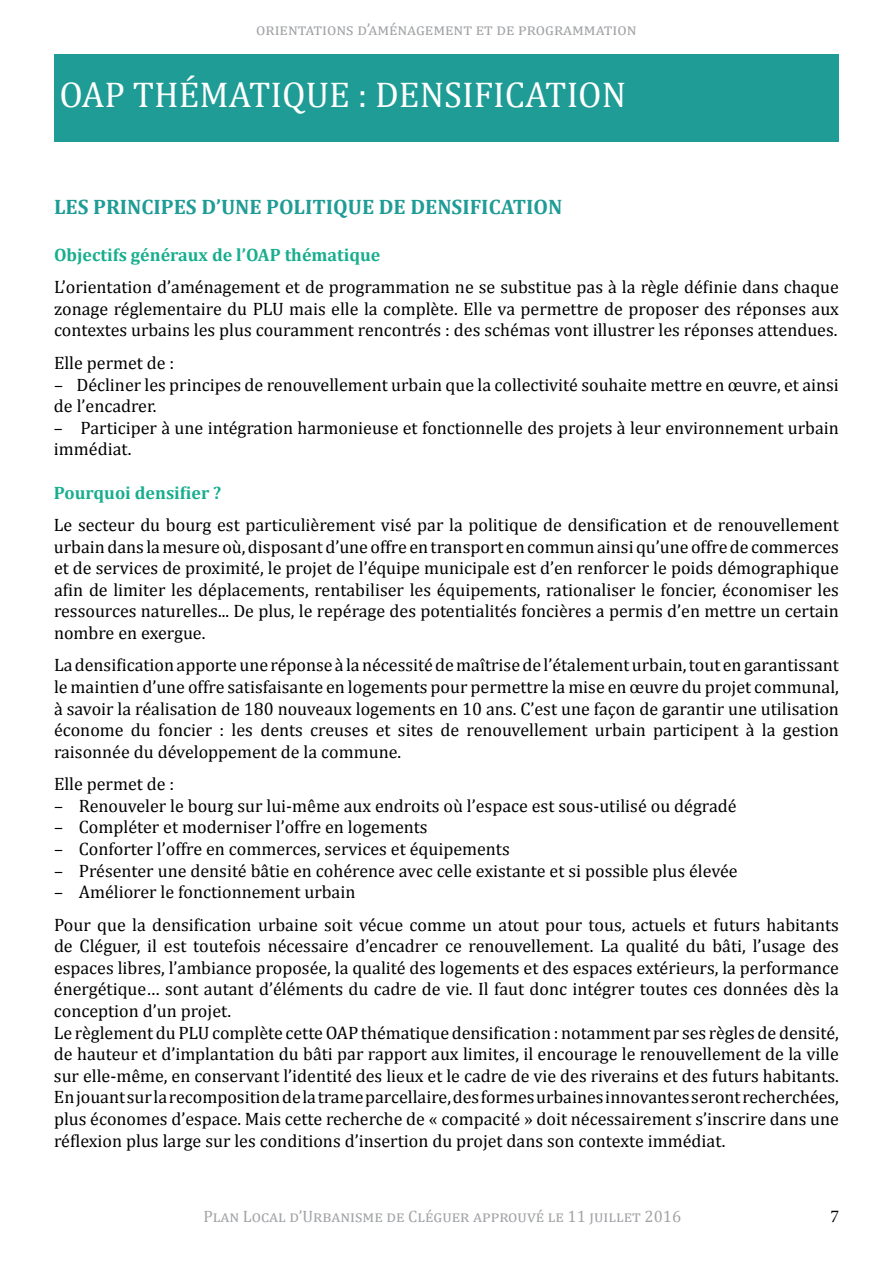
<style>
.page{position:relative;width:893px;height:1263px;background:#fff}
.page>*{position:absolute;margin:0;border:0;box-sizing:border-box;transform-origin:0 0}
.t1{font:36px "Cambria";color:#fff}
.t2{font:700 21px "Cambria";color:#1f9c95}
.t3{font:18px/21.6px "Cambria";color:#000}
.t4{font:700 18px "Cambria";color:#17ae8e}
.t5{font:18px "Minion Pro";color:#000}
.t6{font:16.5px "Cambria";color:#a1a3a6}
.t7{font:16.5px "Cambria";letter-spacing:.055em;color:#a1a3a6}
</style>
<div class="page">
<div style="left:54px;top:54px;width:785px;height:87px;background:#1f9c95"></div>
<p class="t7" style="left:256px;top:20px;width:382px">orientations d’aménagement et de programmation</p>
<h1 class="t1" style="left:60px;top:76px;width:568px">OAP THÉMATIQUE : DENSIFICATION</h1>
<p class="t2" style="left:54px;top:196px;width:510px">LES PRINCIPES D’UNE POLITIQUE DE DENSIFICATION</p>
<p class="t4" style="left:54px;top:245px;width:328px">Objectifs généraux de l’OAP thématique</p>
<p class="t3" style="left:54px;top:276px;width:786px;text-align:justify">L’orientation d’aménagement et de programmation ne se substitue pas à la règle définie dans chaque zonage réglementaire du PLU mais elle la complète. Elle va permettre de proposer des réponses aux contextes urbains les plus couramment rencontrés : des schémas vont illustrer les réponses attendues.</p>
<p class="t3" style="left:54px;top:352px;width:122px">Elle permet de :</p>
<p class="t3" style="left:54px;top:373px;width:786px">– Décliner les principes de renouvellement urbain que la collectivité souhaite mettre en œuvre, et ainsi de l’encadrer.</p>
<p class="t3" style="left:54px;top:417px;width:786px">– Participer à une intégration harmonieuse et fonctionnelle des projets à leur environnement urbain immédiat.</p>
<p class="t4" style="left:54px;top:480px;width:169px">Pourquoi densifier ?</p>
<p class="t3" style="left:54px;top:514px;width:786px;text-align:justify">Le secteur du bourg est particulièrement visé par la politique de densification et de renouvellement urbain dans la mesure où, disposant d’une offre en transport en commun ainsi qu’une offre de commerces et de services de proximité, le projet de l’équipe municipale est d’en renforcer le poids démographique afin de limiter les déplacements, rentabiliser les équipements, rationaliser le foncier, économiser les ressources naturelles... De plus, le repérage des potentialités foncières a permis d’en mettre un certain nombre en exergue.</p>
<p class="t3" style="left:54px;top:654px;width:786px;text-align:justify">La densification apporte une réponse à la nécessité de maîtrise de l’étalement urbain, tout en garantissant le maintien d’une offre satisfaisante en logements pour permettre la mise en œuvre du projet communal, à savoir la réalisation de 180 nouveaux logements en 10 ans. C’est une façon de garantir une utilisation économe du foncier : les dents creuses et sites de renouvellement urbain participent à la gestion raisonnée du développement de la commune.</p>
<p class="t3" style="left:54px;top:773px;width:122px">Elle permet de :</p>
<p class="t3" style="left:54px;top:795px;width:684px">– Renouveler le bourg sur lui-même aux endroits où l’espace est sous-utilisé ou dégradé</p>
<p class="t3" style="left:54px;top:816px;width:375px">– Compléter et moderniser l’offre en logements</p>
<p class="t3" style="left:54px;top:838px;width:457px">– Conforter l’offre en commerces, services et équipements</p>
<p class="t3" style="left:54px;top:859px;width:685px">– Présenter une densité bâtie en cohérence avec celle existante et si possible plus élevée</p>
<p class="t3" style="left:54px;top:876px;width:786px;line-height:32.4px">– Améliorer le fonctionnement urbain<br>Pour que la densification urbaine soit vécue comme un atout pour tous, actuels et futurs habitants</p>
<p class="t3" style="left:54px;top:935px;width:786px">de Cléguer, il est toutefois nécessaire d’encadrer ce renouvellement. La qualité du bâti, l’usage des espaces libres, l’ambiance proposée, la qualité des logements et des espaces extérieurs, la performance énergétique… sont autant d’éléments du cadre de vie. Il faut donc intégrer toutes ces données dès la conception d’un projet.<br>Le règlement du PLU complète cette OAP thématique densification : notamment par ses règles de densité, de hauteur et d’implantation du bâti par rapport aux limites, il encourage le renouvellement de la ville sur elle-même, en conservant l’identité des lieux et le cadre de vie des riverains et des futurs habitants.<br>En jouant sur la recomposition de la trame parcellaire, des formes urbaines innovantes seront recherchées, plus économes d’espace. Mais cette recherche de « compacité » doit nécessairement s’inscrire dans une réflexion plus large sur les conditions d’insertion du projet dans son contexte immédiat.</p>
<p class="t6" style="left:203px;top:1206px;width:479px">Plan Local d’Urbanisme de Cléguer approuvé le 11 juillet 2016</p>
<p class="t5" style="left:830px;top:1209px;width:10px">7</p>
</div>
